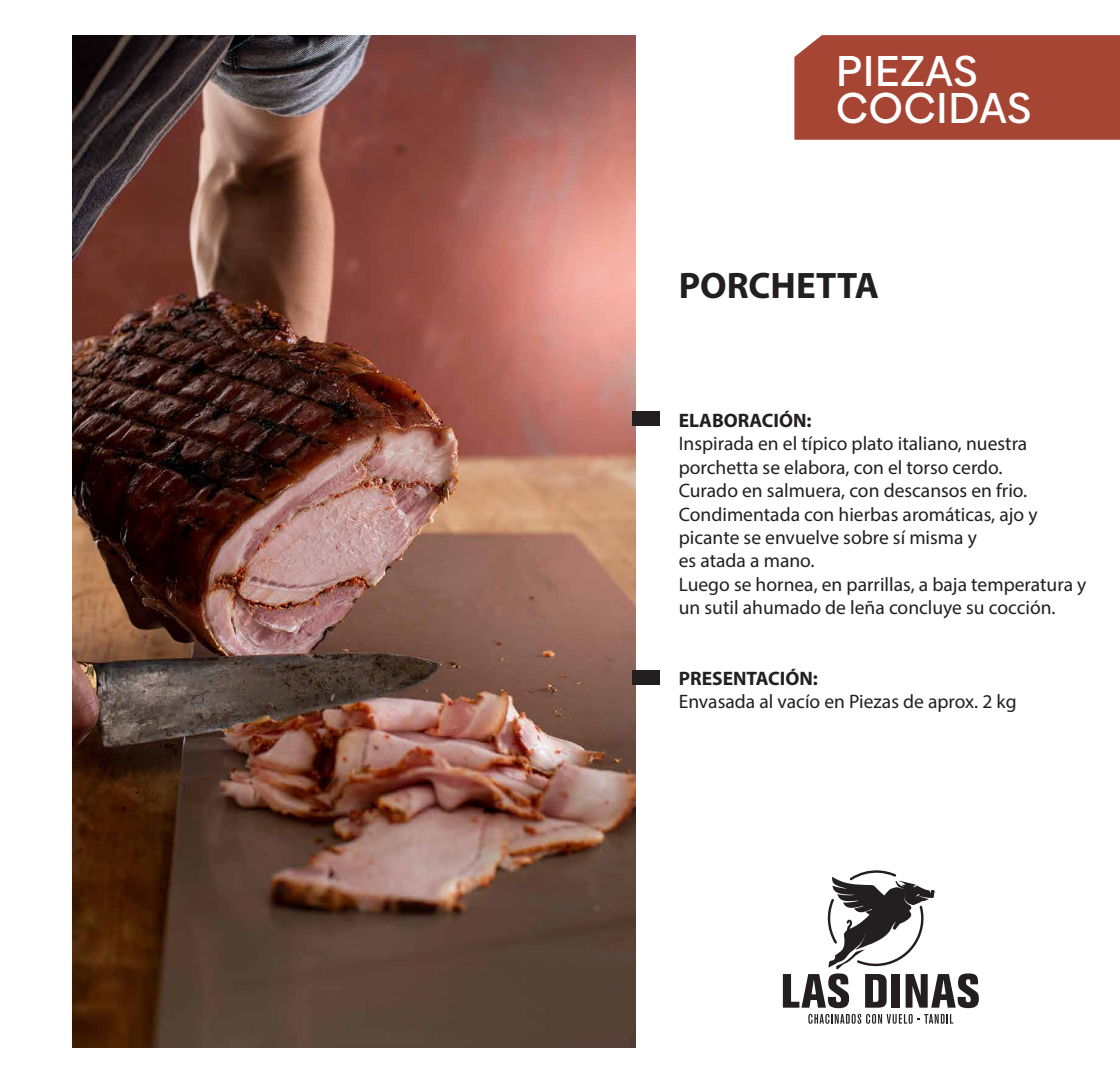
<style>
.page{position:relative;width:1120px;height:1080px;background:#fff}
.page>*{position:absolute;margin:0;border:0;box-sizing:border-box;transform-origin:0 0}
.t1{font:500 43.2px/36.3px "Biennale";letter-spacing:.02em;color:#fff}
.t2{font:700 37px "Myriad Pro";color:#231f20}
.t3{font:19.5px/23.4px "Myriad Pro";color:#231f20}
.t4{font:700 19.5px "Myriad Pro";color:#231f20}
</style>
<div class="page">
<img style="left:72px;top:35px;width:563px;height:1012px">
<div style="left:632px;top:411px;width:28px;height:15px;background:#231f20"></div>
<div style="left:632px;top:671px;width:28px;height:14px;background:#231f20"></div>
<div style="left:794px;top:35px;width:326px;height:105px;background:#a74534"></div>
<svg style="left:783px;top:870px;width:196px;height:138px"></svg>
<svg style="left:808px;top:1014px;width:145px;height:10px"></svg>
<h1 class="t1" style="left:836px;top:53px;width:197px">PIEZAS<br>COCIDAS</h1>
<h2 class="t2" style="left:679px;top:262px;width:202px">PORCHETTA</h2>
<p class="t4" style="left:679px;top:408px;width:134px">ELABORACIÓN:</p>
<p class="t3" style="left:679px;top:432px;width:409px">Inspirada en el típico plato italiano, nuestra porchetta se elabora, con el torso cerdo.<br>Curado en salmuera, con descansos en frio.<br>Condimentada con hierbas aromáticas, ajo y picante se envuelve sobre sí misma y<br>es atada a mano.<br>Luego se hornea, en parrillas, a baja temperatura y un sutil ahumado de leña concluye su cocción.</p>
<p class="t4" style="left:679px;top:665px;width:141px">PRESENTACIÓN:</p>
<p class="t3" style="left:679px;top:689px;width:339px">Envasada al vacío en Piezas de aprox. 2 kg</p>
</div>
